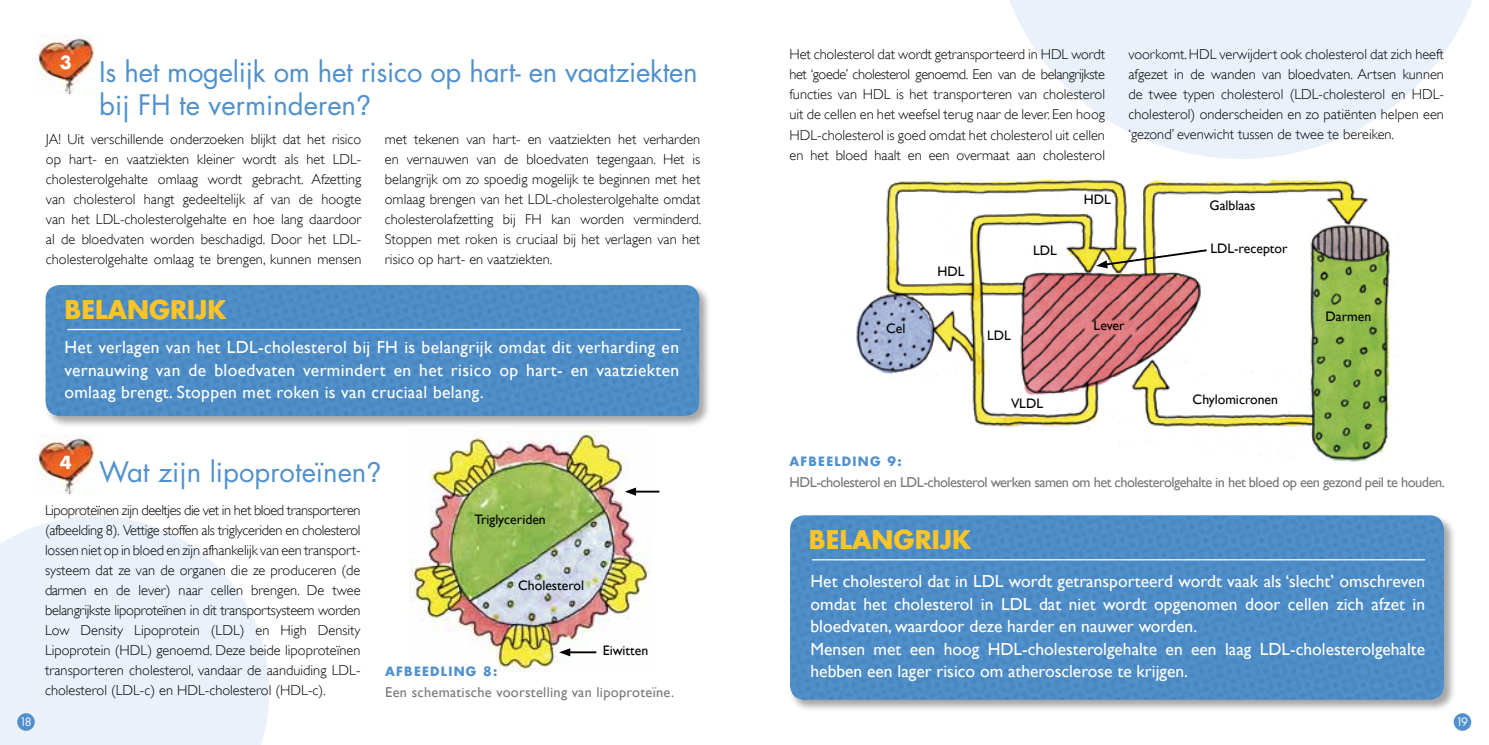
<style>
.page{position:relative;width:1489px;height:745px;background:#fff}
.page>*{position:absolute;margin:0;border:0;box-sizing:border-box;transform-origin:0 0}
.t1{font:27.5px/33.8px "Futura";letter-spacing:-.01em;color:#5091cd}
.t2{font:700 25px "Futura";color:#ffc425}
.t3{font:17.5px/22.5px "Gill Sans";color:#fff}
.t4{font:700 17.5px "Futura";color:#fff}
.t5{font:300 14.38px/20px "Gill Sans";color:#000;text-align:justify}
.t6{font:14.38px "Gill Sans";letter-spacing:-.035em;color:#77787b}
.t7{font:14.38px "Gill Sans";letter-spacing:.02em;color:#77787b}
.t8{font:13.75px "Gill Sans";color:#000}
.t9{font:700 12.5px "Futura";letter-spacing:.1em;color:#5091cd}
.t10{font:11.25px "Futura";color:#fff}
.s1{font-family:"Helvetica Neue"}
</style>
<div class="page">
<svg style="left:0;top:516px;width:269px;height:228px;background:#ecf2fa"></svg>
<svg style="left:1009px;top:0;width:463px;height:159px;fill:#eaf1fa"></svg>
<div style="left:17px;top:712px;width:18px;height:18px;background:#5091cd;border-radius:50%"></div>
<div style="left:1453px;top:712px;width:17px;height:18px;background:#5091cd;border-radius:50%"></div>
<img style="left:35px;top:34px;width:60px;height:60px">
<img style="left:35px;top:434px;width:60px;height:59px">
<img style="left:409px;top:430px;width:243px;height:241px">
<svg style="left:559px;top:647px;width:37px;height:9px"></svg>
<hr style="left:632px;top:490px;width:27px;height:2px;background:#000">
<svg style="left:625px;top:487px;width:11px;height:8px"></svg>
<img style="left:856px;top:179px;width:535px;height:283px">
<svg style="left:1095px;top:248px;width:113px;height:20px"></svg>
<div style="left:788px;top:513px;width:667px;height:198px;background:#000;opacity:.35"></div>
<div style="left:790px;top:515px;width:653px;height:184px;background:#5091cd;border-radius:14px"></div>
<hr style="left:811px;top:559px;width:613px;height:1px;background:#fff">
<div style="left:43px;top:283px;width:668px;height:145px;background:#000;opacity:.35"></div>
<div style="left:46px;top:285px;width:653px;height:130px;background:#5091cd;border-radius:14px"></div>
<hr style="left:67px;top:328px;width:613px;height:2px;background:#fff">
<p class="t4" style="left:60px;top:50px;width:14px">3</p>
<h1 class="t1" style="left:99px;top:54px;width:600px">Is het mogelijk om het risico op hart- en vaatziekten bij FH te verminderen<span class="s1">?</span></h1>
<p class="t5" style="left:46px;top:129px;width:317px">JA! Uit verschillende onderzoeken blijkt dat het risico op hart- en vaatziekten kleiner wordt als het LDL&shy;cholesterolgehalte omlaag wordt gebracht. Afzetting van cholesterol hangt gedeeltelijk af van de hoogte van het LDL-cholesterolgehalte en hoe lang daardoor al de bloedvaten worden beschadigd. Door het LDL&shy;cholesterolgehalte omlaag te brengen, kunnen mensen</p>
<h2 class="t2" style="left:64px;top:291px;width:163px">BELANGRIJK</h2>
<p class="t5" style="left:385px;top:129px;width:318px">met tekenen van hart- en vaatziekten het verharden en vernauwen van de bloedvaten tegengaan. Het is belangrijk om zo spoedig mogelijk te beginnen met het omlaag brengen van het LDL-cholesterolgehalte omdat cholesterolafzetting bij FH kan worden verminderd.<br>Stoppen met roken is cruciaal bij het verlagen van het risico op hart- en vaatziekten.</p>
<p class="t3" style="left:64px;top:336px;width:616px;text-align:justify">Het verlagen van het LDL-cholesterol bij FH is belangrijk omdat dit verharding en vernauwing van de bloedvaten vermindert en het risico op hart- en vaatziekten omlaag brengt. Stoppen met roken is van cruciaal belang.</p>
<p class="t4" style="left:60px;top:450px;width:14px">4</p>
<h1 class="t1" style="left:99px;top:454px;width:284px">Wat zijn lipoproteïnen<span class="s1">?</span></h1>
<p class="t5" style="left:45px;top:500px;width:317px">Lipoproteïnen zijn deeltjes die vet in het bloed transporteren (afbeelding 8). Vettige stoffen als triglyceriden en cholesterol lossen niet op in bloed en zijn afhankelijk van een transport&shy;systeem dat ze van de organen die ze produceren (de darmen en de lever) naar cellen brengen. De twee belangrijkste lipoproteïnen in dit transportsysteem worden Low Density Lipoprotein (LDL) en High Density Lipoprotein (HDL) genoemd. Deze beide lipoproteïnen transporteren cholesterol, vandaar de aanduiding LDL&shy;cholesterol (LDL-c) en HDL-cholesterol (HDL-c).</p>
<p class="t8" style="left:474px;top:510px;width:73px">Triglyceriden</p>
<p class="t8" style="left:518px;top:576px;width:67px">Cholesterol</p>
<p class="t8" style="left:602px;top:641px;width:47px">Eiwitten</p>
<p class="t9" style="left:385px;top:662px;width:114px">AFBEEDLING 8:</p>
<p class="t7" style="left:385px;top:683px;width:290px">Een schematische voorstelling van lipoproteïne.</p>
<p class="t5" style="left:789px;top:45px;width:317px">Het cholesterol dat wordt getransporteerd in HDL wordt het ‘goede’ cholesterol genoemd. Een van de belangrijkste functies van HDL is het transporteren van cholesterol uit de cellen en het weefsel terug naar de lever. Een hoog HDL-cholesterol is goed omdat het cholesterol uit cellen en het bloed haalt en een overmaat aan cholesterol</p>
<p class="t5" style="left:1128px;top:45px;width:317px">voorkomt. HDL verwijdert ook cholesterol dat zich heeft afgezet in de wanden van bloedvaten. Artsen kunnen de twee typen cholesterol (LDL-cholesterol en HDL&shy;cholesterol) onderscheiden en zo patiënten helpen een ‘gezond’ evenwicht tussen de twee te bereiken.</p>
<p class="t8" style="left:1083px;top:191px;width:29px">HDL</p>
<p class="t8" style="left:1209px;top:197px;width:47px">Galblaas</p>
<p class="t8" style="left:937px;top:263px;width:29px">HDL</p>
<p class="t8" style="left:1033px;top:242px;width:25px">LDL</p>
<p class="t8" style="left:1210px;top:240px;width:79px">LDL-receptor</p>
<p class="t8" style="left:886px;top:320px;width:21px">Cel</p>
<p class="t8" style="left:1093px;top:316px;width:32px">Lever</p>
<p class="t8" style="left:987px;top:327px;width:25px">LDL</p>
<p class="t8" style="left:1010px;top:395px;width:34px">VLDL</p>
<p class="t8" style="left:1192px;top:391px;width:87px">Chylomicronen</p>
<p class="t8" style="left:1325px;top:308px;width:47px">Darmen</p>
<p class="t9" style="left:789px;top:452px;width:114px">AFBEELDING 9:</p>
<p class="t6" style="left:789px;top:473px;width:657px">HDL-cholesterol en LDL-cholesterol werken samen om het cholesterolgehalte in het bloed op een gezond peil te houden.</p>
<h2 class="t2" style="left:809px;top:521px;width:163px">BELANGRIJK</h2>
<p class="t3" style="left:810px;top:569px;width:616px">Het cholesterol dat in LDL wordt getransporteerd wordt vaak als ‘slecht’ omschreven omdat het cholesterol in LDL dat niet wordt opgenomen door cellen zich afzet in bloedvaten, waardoor deze harder en nauwer worden.<br>Mensen met een hoog HDL-cholesterolgehalte en een laag LDL-cholesterolgehalte hebben een lager risico om atherosclerose te krijgen.</p>
<p class="t10" style="left:20px;top:713px;width:13px">18</p>
<p class="t10" style="left:1455px;top:713px;width:14px">19</p>
</div>
